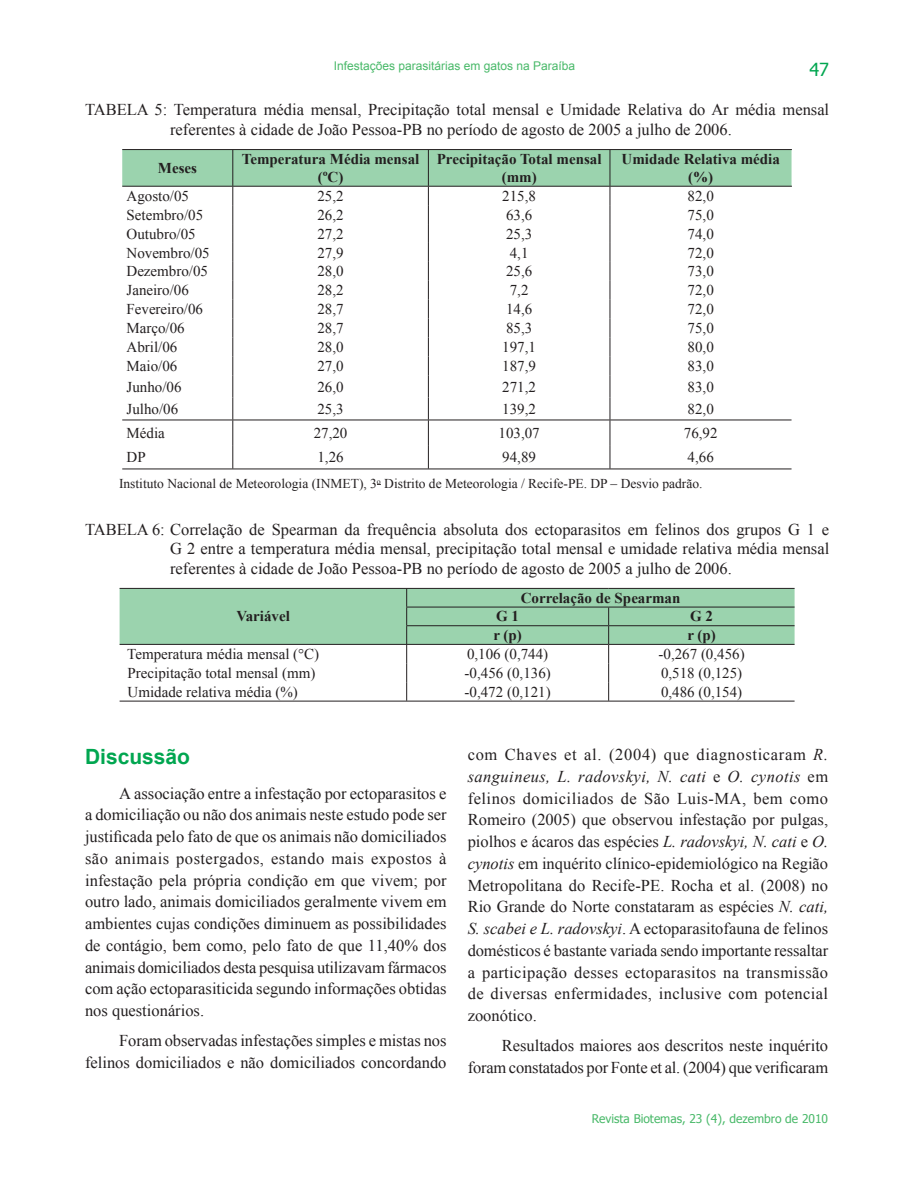
<style>
.page{position:relative;width:918px;height:1188px;background:#fff}
.page>*{position:absolute;margin:0;border:0;box-sizing:border-box;transform-origin:0 0}
.t1{font:700 21px "Arial";color:#00a650}
.t2{font:18px "Tahoma";color:#00a650}
.t3{font:16.5px/21.8px "Times New Roman";color:#231f20;text-align:justify}
.t4{font:15px "Times New Roman";color:#231f20}
.t5{font:700 15px/18px "Times New Roman";color:#231f20;text-align:center}
.t6{font:13.5px "Times New Roman";color:#231f20}
.t7{font:12px "Arial";color:#49b969}
.t8{font:12px "Tahoma";color:#49b969}
.s1{font-style:italic}
</style>
<div class="page">
<hr style="left:122px;top:149px;width:670px;height:1px;background:#231f20">
<hr style="left:122px;top:469px;width:670px;height:1px;background:#231f20">
<svg style="left:122px;top:150px;width:670px;height:319px"></svg>
<hr style="left:122px;top:186px;width:670px;height:1px;background:#231f20">
<hr style="left:120px;top:701px;width:675px;height:1px;background:#231f20">
<svg style="left:120px;top:588px;width:675px;height:113px"></svg>
<p class="t7" style="left:334px;top:59px;width:243px">Infestações parasitárias em gatos na Paraíba</p>
<p class="t3" style="left:170px;top:100px;width:661px;line-height:19.5px;text-indent:-85px">TABELA 5: Temperatura média mensal, Precipitação total mensal e Umidade Relativa do Ar média mensal referentes à cidade de João Pessoa-PB no período de agosto de 2005 a julho de 2006.</p>
<p class="t5" style="left:158px;top:159px;width:41px">Meses</p>
<p class="t5" style="left:242px;top:150px;width:179px">Temperatura Média mensal (ºC)</p>
<p class="t5" style="left:437px;top:150px;width:166px">Precipitação Total mensal (mm)</p>
<p class="t5" style="left:622px;top:150px;width:160px">Umidade Relativa média (%)</p>
<p class="t4" style="left:127px;top:188px;width:64px">Agosto/05</p>
<p class="t4" style="left:317px;top:188px;width:28px">25,2</p>
<p class="t4" style="left:502px;top:188px;width:35px">215,8</p>
<p class="t4" style="left:688px;top:188px;width:28px">82,0</p>
<p class="t4" style="left:127px;top:206px;width:78px">Setembro/05</p>
<p class="t4" style="left:317px;top:206px;width:28px">26,2</p>
<p class="t4" style="left:506px;top:206px;width:28px">63,6</p>
<p class="t4" style="left:688px;top:206px;width:28px">75,0</p>
<p class="t4" style="left:127px;top:225px;width:71px">Outubro/05</p>
<p class="t4" style="left:317px;top:225px;width:28px">27,2</p>
<p class="t4" style="left:506px;top:225px;width:28px">25,3</p>
<p class="t4" style="left:688px;top:225px;width:28px">74,0</p>
<p class="t4" style="left:127px;top:244px;width:85px">Novembro/05</p>
<p class="t4" style="left:317px;top:244px;width:28px">27,9</p>
<p class="t4" style="left:510px;top:244px;width:20px">4,1</p>
<p class="t4" style="left:688px;top:244px;width:28px">72,0</p>
<p class="t4" style="left:127px;top:263px;width:83px">Dezembro/05</p>
<p class="t4" style="left:317px;top:263px;width:28px">28,0</p>
<p class="t4" style="left:506px;top:263px;width:28px">25,6</p>
<p class="t4" style="left:688px;top:263px;width:28px">73,0</p>
<p class="t4" style="left:127px;top:282px;width:64px">Janeiro/06</p>
<p class="t4" style="left:317px;top:282px;width:28px">28,2</p>
<p class="t4" style="left:510px;top:282px;width:20px">7,2</p>
<p class="t4" style="left:688px;top:282px;width:28px">72,0</p>
<p class="t4" style="left:127px;top:301px;width:78px">Fevereiro/06</p>
<p class="t4" style="left:317px;top:301px;width:28px">28,7</p>
<p class="t4" style="left:506px;top:301px;width:28px">14,6</p>
<p class="t4" style="left:688px;top:301px;width:28px">72,0</p>
<p class="t4" style="left:127px;top:320px;width:60px">Março/06</p>
<p class="t4" style="left:317px;top:320px;width:28px">28,7</p>
<p class="t4" style="left:506px;top:320px;width:28px">85,3</p>
<p class="t4" style="left:688px;top:320px;width:28px">75,0</p>
<p class="t4" style="left:127px;top:339px;width:52px">Abril/06</p>
<p class="t4" style="left:317px;top:339px;width:28px">28,0</p>
<p class="t4" style="left:502px;top:339px;width:35px">197,1</p>
<p class="t4" style="left:688px;top:339px;width:28px">80,0</p>
<p class="t4" style="left:127px;top:358px;width:52px">Maio/06</p>
<p class="t4" style="left:317px;top:358px;width:28px">27,0</p>
<p class="t4" style="left:502px;top:358px;width:35px">187,9</p>
<p class="t4" style="left:688px;top:358px;width:28px">83,0</p>
<p class="t4" style="left:127px;top:378px;width:57px">Junho/06</p>
<p class="t4" style="left:317px;top:378px;width:28px">26,0</p>
<p class="t4" style="left:502px;top:378px;width:35px">271,2</p>
<p class="t4" style="left:688px;top:378px;width:28px">83,0</p>
<p class="t4" style="left:127px;top:401px;width:53px">Julho/06</p>
<p class="t4" style="left:317px;top:401px;width:28px">25,3</p>
<p class="t4" style="left:502px;top:401px;width:35px">139,2</p>
<p class="t4" style="left:688px;top:401px;width:28px">82,0</p>
<p class="t4" style="left:127px;top:424px;width:40px">Média</p>
<p class="t4" style="left:314px;top:424px;width:35px">27,20</p>
<p class="t4" style="left:499px;top:424px;width:43px">103,07</p>
<p class="t4" style="left:684px;top:424px;width:35px">76,92</p>
<p class="t4" style="left:127px;top:449px;width:21px">DP</p>
<p class="t4" style="left:317px;top:449px;width:28px">1,26</p>
<p class="t4" style="left:502px;top:449px;width:35px">94,89</p>
<p class="t4" style="left:688px;top:449px;width:28px">4,66</p>
<p class="t6" style="left:119px;top:476px;width:585px">Instituto Nacional de Meteorologia (INMET), 3<sup>o</sup> Distrito de Meteorologia / Recife-PE. DP – Desvio padrão.</p>
<p class="t3" style="left:170px;top:519px;width:661px;line-height:19.5px;text-indent:-85px">TABELA 6: Correlação de Spearman da frequência absoluta dos ectoparasitos em felinos dos grupos G 1 e G 2 entre a temperatura média mensal, precipitação total mensal e umidade relativa média mensal referentes à cidade de João Pessoa-PB no período de agosto de 2005 a julho de 2006.</p>
<p class="t5" style="left:236px;top:607px;width:55px">Variável</p>
<p class="t2" style="left:809px;top:58px;width:21px">47</p>
<p class="t5" style="left:521px;top:589px;width:161px">Correlação de Spearman</p>
<p class="t5" style="left:496px;top:607px;width:24px">G 1</p>
<p class="t5" style="left:690px;top:607px;width:24px">G 2</p>
<p class="t5" style="left:493px;top:626px;width:30px">r (p)</p>
<p class="t5" style="left:687px;top:626px;width:30px">r (p)</p>
<p class="t4" style="left:127px;top:646px;width:193px">Temperatura média mensal ( C)</p>
<p class="t4" style="left:467px;top:646px;width:83px">0,106 (0,744)</p>
<p class="t4" style="left:659px;top:646px;width:88px">-0,267 (0,456)</p>
<p class="t4" style="left:128px;top:665px;width:189px">Precipitação total mensal (mm)</p>
<p class="t4" style="left:465px;top:665px;width:88px">-0,456 (0,136)</p>
<p class="t4" style="left:661px;top:665px;width:83px">0,518 (0,125)</p>
<p class="t4" style="left:128px;top:683px;width:172px">Umidade relativa média (%)</p>
<p class="t4" style="left:465px;top:683px;width:88px">-0,472 (0,121)</p>
<p class="t4" style="left:661px;top:683px;width:83px">0,486 (0,154)</p>
<p class="t1" style="left:85px;top:745px;width:107px">Discussão</p>
<p class="t3" style="left:85px;top:782px;width:363px;text-indent:34px">A associação entre a infestação por ectoparasitos e a domiciliação ou não dos animais neste estudo pode ser justificada pelo fato de que os animais não domiciliados são animais postergados, estando mais expostos à infestação pela própria condição em que vivem; por outro lado, animais domiciliados geralmente vivem em ambientes cujas condições diminuem as possibilidades de contágio, bem como, pelo fato de que 11,40% dos animais domiciliados desta pesquisa utilizavam fármacos com ação ectoparasiticida segundo informações obtidas nos questionários.</p>
<p class="t3" style="left:85px;top:1030px;width:363px;text-align:right">Foram observadas infestações simples e mistas nos felinos domiciliados e não domiciliados concordando</p>
<p class="t3" style="left:468px;top:744px;width:362px">com Chaves et al. (2004) que diagnosticaram <span class="s1">R. sanguineus, L. radovskyi, N. cati</span> e <span class="s1">O. cynotis</span> em felinos domiciliados de São Luis-MA, bem como Romeiro (2005) que observou infestação por pulgas, piolhos e ácaros das espécies <span class="s1">L. radovskyi, N. cati</span> e <span class="s1">O. cynotis</span> em inquérito clínico-epidemiológico na Região Metropolitana do Recife-PE. Rocha et al. (2008) no Rio Grande do Norte constataram as espécies <span class="s1">N. cati, S. scabei e L. radovskyi</span>. A ectoparasitofauna de felinos domésticos é bastante variada sendo importante ressaltar a participação desses ectoparasitos na transmissão de diversas enfermidades, inclusive com potencial zoonótico.</p>
<p class="t3" style="left:468px;top:1035px;width:362px;text-align:right">Resultados maiores aos descritos neste inquérito foram constatados por Fonte et al. (2004) que verificaram</p>
<p class="t8" style="left:592px;top:1111px;width:238px">Revista Biotemas, 23 (4), dezembro de 2010</p>
</div>
